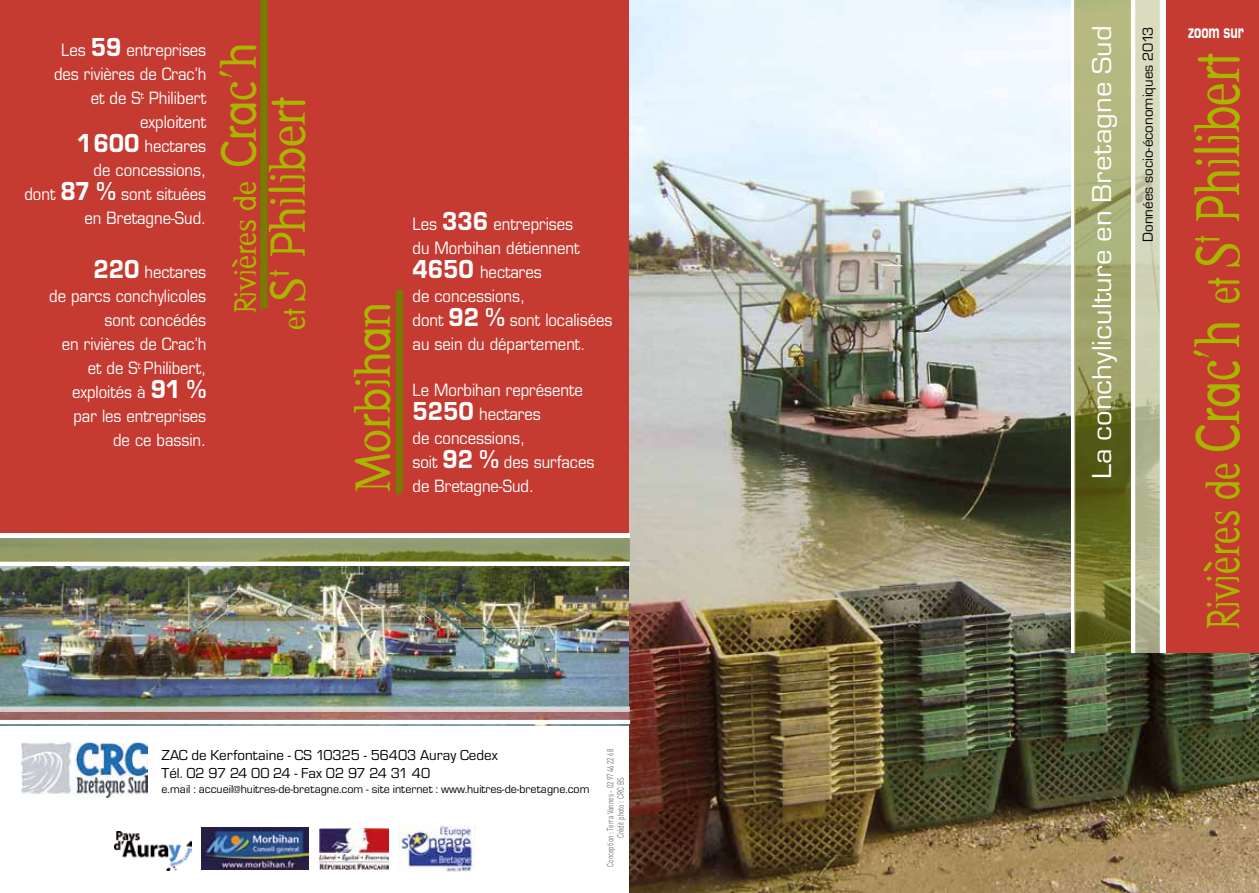
<style>
.page{position:relative;width:1259px;height:893px;background:#fff}
.page>*{position:absolute;margin:0;border:0;box-sizing:border-box;transform-origin:0 0}
.t1{font:60px "Dead History Roman";color:#aab500;scale:.8 1}
.t2{font:48px/85.1px "Dead History Roman";color:#aab500;scale:.95 1}
.t3{font:30px "Dead History Roman";color:#aab500;scale:.95 1}
.t4{font:28.35px "Eurostile T";color:#fff;scale:1.08 1}
.t5{font:800 20.55px "Eurostile T";color:#fff;scale:.67 1}
.t6{font:16.5px/24px "Eurostile";color:#fff;text-align:right;scale:.9 1}
.t7{font:15px/18px "Eurostile T";color:#000}
.t8{font:12px "Eurostile T";color:#000}
.t9{font:9px/10.5px "DIN";color:#706f6f;text-align:center;scale:.7 1}
.s1{font-family:"Eurostile T";font-weight:800;font-size:27px}
.s2{font-size:48px}
.s3{font-size:30px}
.s4{font-size:45px}
</style>
<div class="page">
<img style="left:0;top:566px;width:629px;height:159px">
<div style="left:0;top:0;width:629px;height:537px;background:#c53a31"></div>
<img style="left:21px;top:743px;width:127px;height:54px">
<img style="left:398px;top:825px;width:77px;height:47px">
<img style="left:319px;top:828px;width:69px;height:42px">
<svg style="left:201px;top:827px;width:108px;height:43px"></svg>
<img style="left:202px;top:828px;width:107px;height:41px">
<img style="left:629px;top:0;width:630px;height:893px">
<svg style="left:0;top:712px;width:629px;height:8px;background:#a26c68"></svg>
<svg style="left:0;top:720px;width:630px;height:4px"></svg>
<svg style="left:0;top:538px;width:629px;height:24px;background:#8e9761"></svg>
<svg style="left:261px;top:0;width:7px;height:309px;background:#7d7506"></svg>
<hr style="left:260px;top:0;width:1px;height:310px;background:#787a02">
<div style="left:402px;top:290px;width:1px;height:203px;border:1px solid #787a02"></div>
<svg style="left:396px;top:290px;width:6px;height:203px"></svg>
<div style="left:397px;top:291px;width:1px;height:202px;border:1px solid #787a02"></div>
<hr style="left:397px;top:294px;width:2px;height:202px;background:#787a02">
<hr style="left:0;top:534px;width:629px;height:3px;background:#fff">
<svg style="left:0;top:707px;width:629px;height:5px;background:#d4d3d1"></svg>
<svg style="left:1071px;top:0;width:3px;height:653px"></svg>
<svg style="left:1074px;top:0;width:57px;height:653px;background:#909557"></svg>
<svg style="left:1131px;top:0;width:3px;height:653px"></svg>
<svg style="left:1134px;top:0;width:26px;height:653px;background:#cbcdb0"></svg>
<div style="left:1163px;top:0;width:96px;height:653px;background:#c53a31"></div>
<svg style="left:1160px;top:0;width:5px;height:653px"></svg>
<img style="left:114px;top:832px;width:78px;height:38px">
<p class="t6" style="left:24px;top:38px;width:203px">Les <span class="s1">59</span> entreprises<br>des rivières de Crac’h<br>et de S<sup>t</sup> Philibert exploitent<br><span class="s1">1600</span> hectares<br>de concessions,<br>dont <span class="s1">87 %</span> sont situées en Bretagne-Sud.</p>
<p class="t6" style="left:49px;top:260px;width:176px"><span class="s1">220</span> hectares<br>de parcs conchylicoles sont concédés<br>en rivières de Crac’h et de S<sup>t</sup> Philibert, exploités à <span class="s1">91 % </span>par les entreprises<br>de ce bassin.</p>
<h3 class="t3" style="left:223px;top:313px;width:287px;rotate:-90deg">Rivières de <span class="s2">Crac’h</span></h3>
<h2 class="t2" style="left:242px;top:492px;width:418px;text-indent:162px;rotate:-90deg"><span class="s3">et</span> S<sup>t</sup> Philibert<br>Morbihan</h2>
<p class="t6" style="left:412px;top:212px;width:223px;text-align:left">Les <span class="s1">336</span> entreprises<br>du Morbihan détiennent<br><span class="s1">4650</span> hectares<br>de concessions,<br>dont <span class="s1">92 %</span> sont localisées au sein du département.</p>
<p class="t6" style="left:412px;top:377px;width:203px;text-align:left">Le Morbihan représente<br><span class="s1">5250</span> hectares<br>de concessions,<br>soit <span class="s1">92 %</span> des surfaces de Bretagne-Sud.</p>
<p class="t7" style="left:162px;top:746px;width:338px">ZAC de Kerfontaine - CS 10325 - 56403 Auray Cedex<br>Tél. 02 97 24 00 24 - Fax 02 97 24 31 40</p>
<p class="t8" style="left:162px;top:781px;width:429px">e.mail : accueil@huitres-de-bretagne.com - site internet : www.huitres-de-bretagne.com</p>
<p class="t9" style="left:605px;top:867px;width:170px;rotate:-90deg">Conception : Terra Vannes - 02 97 46 22 68<br>Crédit photo : CRC BS</p>
<h3 class="t4" style="left:1085px;top:479px;width:421px;rotate:-90deg">La conchyliculture en Bretagne Sud</h3>
<p class="t7" style="left:1138px;top:242px;width:217px;rotate:-90deg">Données socio-économiques 2013</p>
<p class="t5" style="left:1188px;top:19px;width:85px">zoom sur</p>
<h1 class="t1" style="left:1174px;top:629px;width:722px;rotate:-90deg"><span class="s4">Rivières de</span> Crac’h <span class="s4">et</span> S<sup>t</sup> Philibert</h1>
</div>
